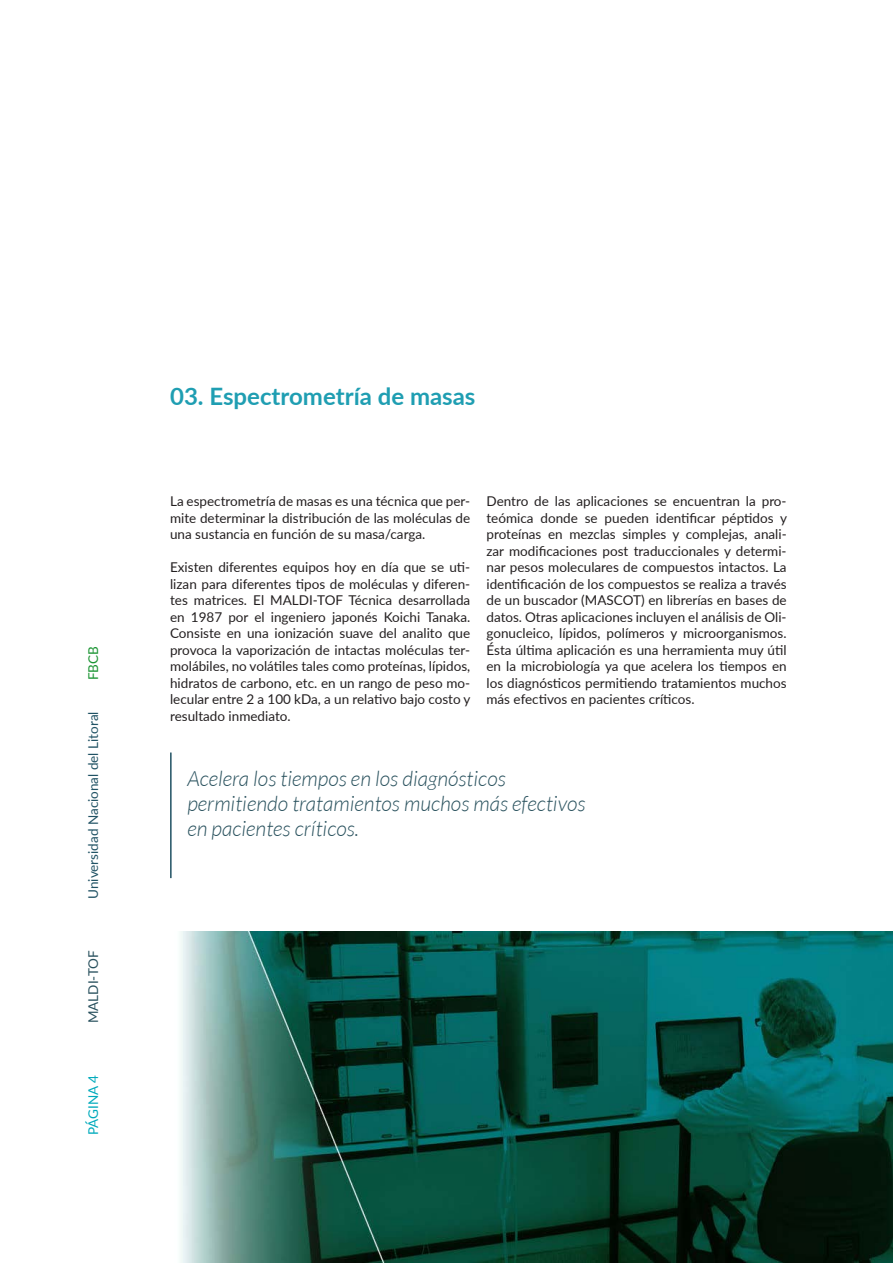
<style>
.page{position:relative;width:893px;height:1263px;background:#fff}
.page>*{position:absolute;margin:0;border:0;box-sizing:border-box;transform-origin:0 0}
.t1{font:700 24px "Lato";color:#1f9eb2}
.t2{font:italic 300 21px/25.2px "Lato";color:#2a525e}
.t3{font:13.5px/16.5px "Lato";color:#231f20;text-align:justify}
.t4{font:13.5px "Lato";color:#205264}
.t5{font:13.5px "Lato";color:#28505d}
.t6{font:13.5px "Lato";color:#00aabc}
.t7{font:13.5px "Lato";color:#1a9432}
</style>
<div class="page">
<hr style="left:170px;top:752px;width:2px;height:126px;background:#205264">
<img style="left:180px;top:932px;width:713px;height:331px">
<p class="t7" style="left:83px;top:680px;width:36px;rotate:-90deg">FBCB</p>
<p class="t4" style="left:83px;top:899px;width:189px;rotate:-90deg">Universidad Nacional del Litoral</p>
<p class="t5" style="left:83px;top:1023px;width:74px;rotate:-90deg">MALDI-TOF</p>
<p class="t6" style="left:83px;top:1135px;width:62px;rotate:-90deg">PÁGINA 4</p>
<h1 class="t1" style="left:170px;top:379px;width:307px">03. Espectrometría de masas</h1>
<p class="t3" style="left:170px;top:492px;width:302px">La espectrometría de masas es una técnica que per&shy;mite determinar la distribución de las moléculas de una sustancia en función de su masa/carga.</p>
<p class="t3" style="left:170px;top:558px;width:302px">Existen diferentes equipos hoy en día que se uti&shy;lizan para diferentes tipos de moléculas y diferen&shy;tes matrices. El MALDI-TOF Técnica desarrollada en 1987 por el ingeniero japonés Koichi Tanaka.<br>Consiste en una ionización suave del analito que provoca la vaporización de intactas moléculas ter&shy;molábiles, no volátiles tales como proteínas, lípidos, hidratos de carbono, etc. en un rango de peso mo&shy;lecular entre 2 a 100 kDa, a un relativo bajo costo y resultado inmediato.</p>
<p class="t3" style="left:486px;top:492px;width:302px">Dentro de las aplicaciones se encuentran la pro&shy;teómica donde se pueden identificar péptidos y proteínas en mezclas simples y complejas, anali&shy;zar modificaciones post traduccionales y determi&shy;nar pesos moleculares de compuestos intactos. La identificación de los compuestos se realiza a través de un buscador (MASCOT) en librerías en bases de datos. Otras aplicaciones incluyen el análisis de Oli&shy;gonucleico, lípidos, polímeros y microorganismos.<br>Ésta última aplicación es una herramienta muy útil en la microbiología ya que acelera los tiempos en los diagnósticos permitiendo tratamientos muchos más efectivos en pacientes críticos.</p>
<h2 class="t2" style="left:187px;top:766px;width:400px">Acelera los tiempos en los diagnósticos permitiendo tratamientos muchos más efectivos en pacientes críticos.</h2>
</div>
